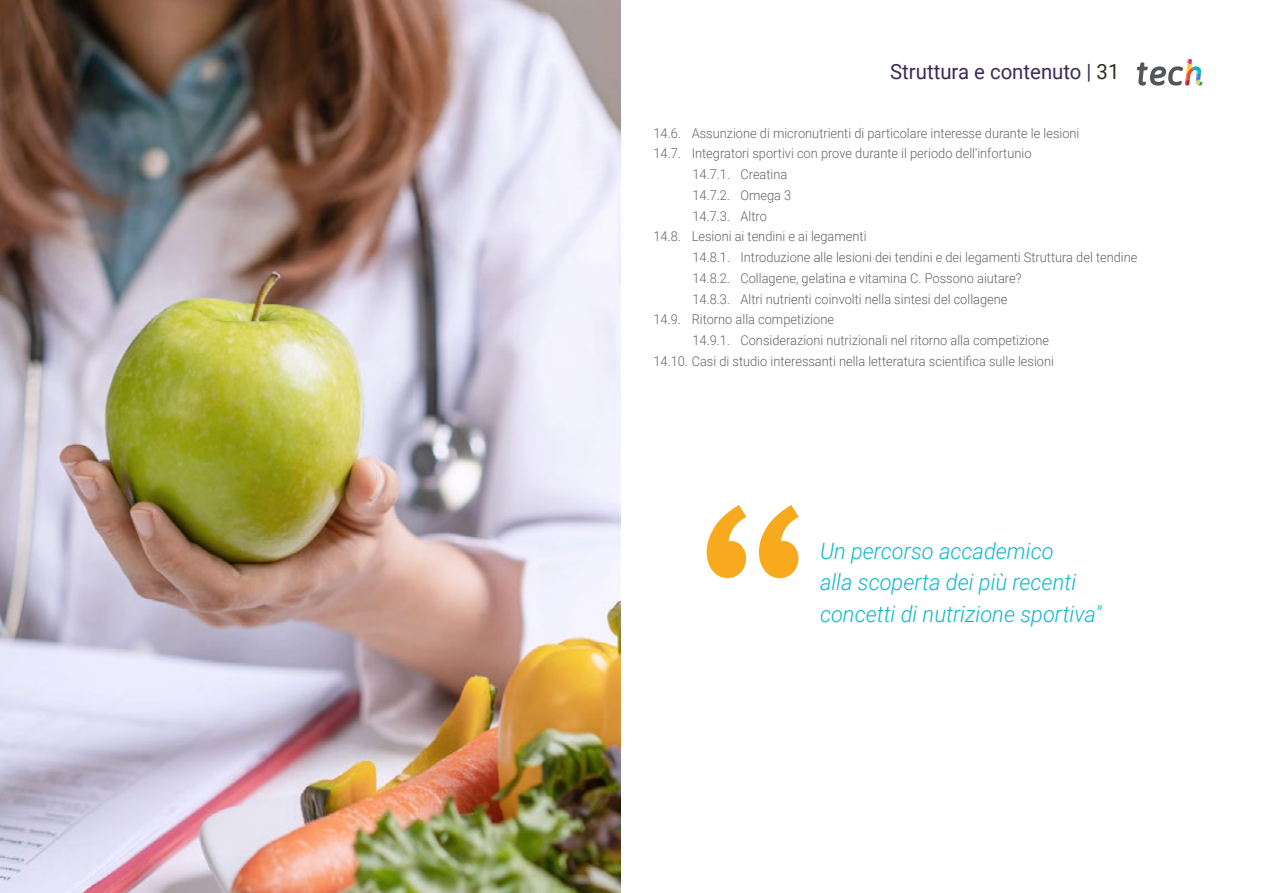
<style>
.page{position:relative;width:1263px;height:893px;background:#fff}
.page>*{position:absolute;margin:0;border:0;box-sizing:border-box;transform-origin:0 0}
.t1{font:italic 300 22.5px/31.5px "Roboto";color:#0fb6cf}
.t2{font:21px "Roboto";color:#3d2b56}
.t3{font:300 13.5px "Roboto";color:#61646a;scale:.95 1}
.s1{color:#312e20}
</style>
<div class="page">
<img style="left:0;top:0;width:621px;height:893px">
<svg style="left:707px;top:505px;width:92px;height:73px"></svg>
<svg style="left:1137px;top:59px;width:65px;height:27px"></svg>
<h2 class="t2" style="left:890px;top:57px;width:231px">Struttura e contenuto | <span class="s1">31</span></h2>
<p class="t3" style="left:653px;top:123px;width:450px">14.6. Assunzione di micronutrienti di particolare interesse durante le lesioni</p>
<p class="t3" style="left:653px;top:144px;width:399px">14.7. Integratori sportivi con prove durante il periodo dell'infortunio</p>
<p class="t3" style="left:692px;top:165px;width:101px">14.7.1. Creatina</p>
<p class="t3" style="left:692px;top:186px;width:106px">14.7.2. Omega 3</p>
<p class="t3" style="left:692px;top:206px;width:80px">14.7.3. Altro</p>
<p class="t3" style="left:653px;top:227px;width:226px">14.8. Lesioni ai tendini e ai legamenti</p>
<p class="t3" style="left:692px;top:248px;width:470px">14.8.1. Introduzione alle lesioni dei tendini e dei legamenti Struttura del tendine</p>
<p class="t3" style="left:692px;top:269px;width:348px">14.8.2. Collagene, gelatina e vitamina C. Possono aiutare?</p>
<p class="t3" style="left:692px;top:289px;width:333px">14.8.3. Altri nutrienti coinvolti nella sintesi del collagene</p>
<p class="t3" style="left:653px;top:310px;width:192px">14.9. Ritorno alla competizione</p>
<p class="t3" style="left:692px;top:331px;width:377px">14.9.1. Considerazioni nutrizionali nel ritorno alla competizione</p>
<p class="t3" style="left:653px;top:352px;width:423px">14.10. Casi di studio interessanti nella letteratura scientifica sulle lesioni</p>
<h1 class="t1" style="left:820px;top:534px;width:283px">Un percorso accademico<br>alla scoperta dei più recenti concetti di nutrizione sportiva"</h1>
</div>
